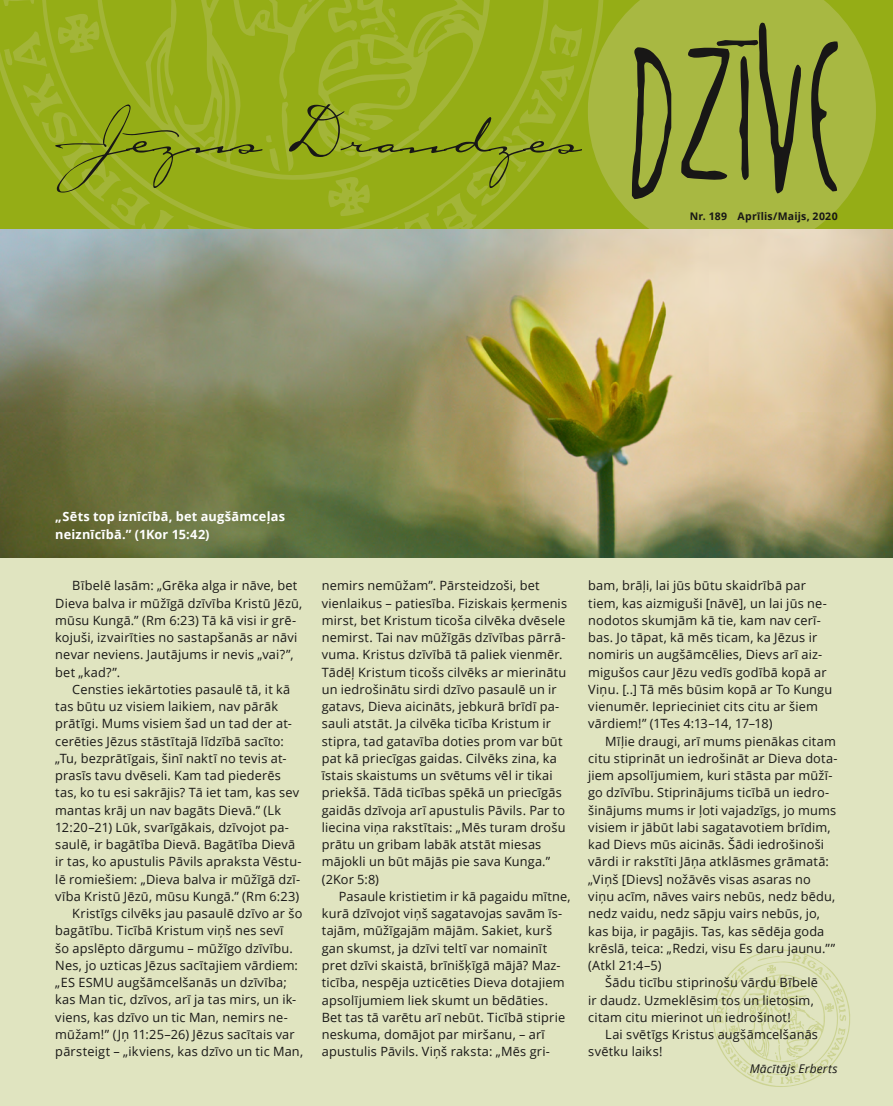
<style>
.page{position:relative;width:893px;height:1106px;background:#fff}
.page>*{position:absolute;margin:0;border:0;box-sizing:border-box;transform-origin:0 0}
.t1{font:12.75px/17.2px "Open Sans";letter-spacing:.015em;color:#181716}
.t2{font:700 12.75px/17.2px "Open Sans";letter-spacing:.02em;color:#fff}
.t3{font:italic 12px "Open Sans";letter-spacing:.015em;color:#181716}
.t4{font:700 10.5px "Open Sans";letter-spacing:.025em;color:#181716}
</style>
<div class="page">
<div style="left:0;top:557px;width:893px;height:549px;background:#e0e4c0"></div>
<svg style="left:0;top:0;width:588px;height:230px;background:#96ad19"></svg>
<svg style="left:36px;top:0;width:518px;height:230px;background:#96ad19"></svg>
<svg style="left:0;top:0;width:35px;height:7px"></svg>
<svg style="left:57px;top:11px;width:36px;height:42px;background:#9cb128"></svg>
<svg style="left:4px;top:30px;width:43px;height:37px;background:#99af21"></svg>
<svg style="left:549px;top:24px;width:33px;height:33px"></svg>
<svg style="left:93px;top:0;width:404px;height:194px;background:#98af1e"></svg>
<svg style="left:266px;top:65px;width:309px;height:165px;background:#98ae1e"></svg>
<svg style="left:258px;top:104px;width:324px;height:88px;background:#92a71d"></svg>
<svg style="left:23px;top:73px;width:235px;height:157px;background:#94ab1e"></svg>
<svg style="left:588px;top:0;width:288px;height:230px;background:#a3b537"></svg>
<svg style="left:632px;top:21px;width:206px;height:178px;background:#879438"></svg>
<svg style="left:713px;top:949px;width:137px;height:138px"></svg>
<img style="left:0;top:230px;width:893px;height:327px">
<p class="t4" style="left:690px;top:209px;width:149px">Nr. 189 Aprīlis/Maijs, 2020</p>
<p class="t2" style="left:55px;top:507px;width:231px">„Sēts top iznīcībā, bet augšāmceļas neiznīcībā.” (1Kor 15:42)</p>
<p class="t1" style="left:55px;top:576px;width:249px;text-indent:17px">Bībelē lasām: „Grēka alga ir nāve, bet Dieva balva ir mūžīgā dzīvība Kristū Jēzū, mūsu Kungā.” (Rm 6:23) Tā kā visi ir grē&shy;kojuši, izvairīties no sastapšanās ar nāvi nevar neviens. Jautājums ir nevis „vai?”, bet „kad?”.</p>
<p class="t1" style="left:72px;top:680px;width:219px">Censties iekārtoties pasaulē tā, it kā</p>
<p class="t1" style="left:55px;top:697px;width:224px">tas būtu uz visiem laikiem, nav pārāk</p>
<p class="t1" style="left:55px;top:714px;width:238px">prātīgi. Mums visiem šad un tad der at-</p>
<p class="t1" style="left:55px;top:732px;width:230px">cerēties Jēzus stāstītajā līdzībā sacīto:</p>
<p class="t1" style="left:55px;top:749px;width:233px">„Tu, bezprātīgais, šinī naktī no tevis at-</p>
<p class="t1" style="left:55px;top:766px;width:227px">prasīs tavu dvēseli. Kam tad piederēs</p>
<p class="t1" style="left:55px;top:783px;width:245px">tas, ko tu esi sakrājis? Tā iet tam, kas sev</p>
<p class="t1" style="left:55px;top:801px;width:227px">mantas krāj un nav bagāts Dievā.” (Lk</p>
<p class="t1" style="left:55px;top:818px;width:235px">12:20–21) Lūk, svarīgākais, dzīvojot pa-</p>
<p class="t1" style="left:55px;top:835px;width:242px">saulē, ir bagātība Dievā. Bagātība Dievā</p>
<p class="t1" style="left:55px;top:852px;width:248px">ir tas, ko apustulis Pāvils apraksta Vēstu-</p>
<p class="t1" style="left:55px;top:870px;width:247px">lē romiešiem: „Dieva balva ir mūžīgā dzī-</p>
<p class="t1" style="left:55px;top:887px;width:245px">vība Kristū Jēzū, mūsu Kungā.” (Rm 6:23)</p>
<p class="t1" style="left:72px;top:904px;width:232px">Kristīgs cilvēks jau pasaulē dzīvo ar šo</p>
<p class="t1" style="left:55px;top:921px;width:230px">bagātību. Ticībā Kristum viņš nes sevī</p>
<p class="t1" style="left:55px;top:939px;width:239px">šo apslēpto dārgumu – mūžīgo dzīvību.</p>
<p class="t1" style="left:55px;top:956px;width:244px">Nes, jo uzticas Jēzus sacītajiem vārdiem:</p>
<p class="t1" style="left:55px;top:973px;width:233px">„ES ESMU augšāmcelšanās un dzīvība;</p>
<p class="t1" style="left:55px;top:990px;width:243px">kas Man tic, dzīvos, arī ja tas mirs, un ik-</p>
<p class="t1" style="left:55px;top:1008px;width:234px">viens, kas dzīvo un tic Man, nemirs ne-</p>
<p class="t1" style="left:55px;top:1025px;width:241px">mūžam!” (Jņ 11:25–26) Jēzus sacītais var</p>
<p class="t1" style="left:55px;top:1042px;width:249px">pārsteigt – „ikviens, kas dzīvo un tic Man,</p>
<p class="t1" style="left:322px;top:576px;width:247px">nemirs nemūžam”. Pārsteidzoši, bet vienlaikus – patiesība. Fiziskais ķermenis mirst, bet Kristum ticoša cilvēka dvēsele nemirst. Tai nav mūžīgās dzīvības pārrā&shy;vuma. Kristus dzīvībā tā paliek vienmēr.<br>Tādēļ Kristum ticošs cilvēks ar mierinātu un iedrošinātu sirdi dzīvo pasaulē un ir gatavs, Dieva aicināts, jebkurā brīdī pa&shy;sauli atstāt. Ja cilvēka ticība Kristum ir stipra, tad gatavība doties prom var būt pat kā priecīgas gaidas. Cilvēks zina, ka īstais skaistums un svētums vēl ir tikai priekšā. Tādā ticības spēkā un priecīgās gaidās dzīvoja arī apustulis Pāvils. Par to liecina viņa rakstītais: „Mēs turam drošu prātu un gribam labāk atstāt miesas mājokli un būt mājās pie sava Kunga.” (2Kor 5:8)</p>
<p class="t1" style="left:322px;top:887px;width:250px;text-indent:17px">Pasaule kristietim ir kā pagaidu mītne, kurā dzīvojot viņš sagatavojas savām īs&shy;tajām, mūžīgajām mājām. Sakiet, kurš gan skumst, ja dzīvi teltī var nomainīt pret dzīvi skaistā, brīnišķīgā mājā? Maz&shy;ticība, nespēja uzticēties Dieva dotajiem apsolījumiem liek skumt un bēdāties.<br>Bet tas tā varētu arī nebūt. Ticībā stiprie neskuma, domājot par miršanu, – arī apustulis Pāvils. Viņš raksta: „Mēs gri-</p>
<p class="t1" style="left:588px;top:577px;width:246px">bam, brāļi, lai jūs būtu skaidrībā par tiem, kas aizmiguši [nāvē], un lai jūs ne&shy;nodotos skumjām kā tie, kam nav cerī&shy;bas. Jo tāpat, kā mēs ticam, ka Jēzus ir nomiris un augšāmcēlies, Dievs arī aiz&shy;migušos caur Jēzu vedīs godībā kopā ar Viņu. [..] Tā mēs būsim kopā ar To Kungu vienumēr. Ieprieciniet cits citu ar šiem vārdiem!” (1Tes 4:13–14, 17–18)</p>
<p class="t1" style="left:605px;top:732px;width:232px">Mīļie draugi, arī mums pienākas citam</p>
<p class="t1" style="left:588px;top:749px;width:251px">citu stiprināt un iedrošināt ar Dieva dota-</p>
<p class="t1" style="left:588px;top:766px;width:246px">jiem apsolījumiem, kuri stāsta par mūžī-</p>
<p class="t1" style="left:588px;top:784px;width:243px">go dzīvību. Stiprinājums ticībā un iedro-</p>
<p class="t1" style="left:588px;top:801px;width:249px">šinājums mums ir ļoti vajadzīgs, jo mums</p>
<p class="t1" style="left:588px;top:818px;width:244px">visiem ir jābūt labi sagatavotiem brīdim,</p>
<p class="t1" style="left:588px;top:835px;width:237px">kad Dievs mūs aicinās. Šādi iedrošinoši</p>
<p class="t1" style="left:588px;top:853px;width:242px">vārdi ir rakstīti Jāņa atklāsmes grāmatā:</p>
<p class="t1" style="left:588px;top:870px;width:224px">„Viņš [Dievs] nožāvēs visas asaras no</p>
<p class="t1" style="left:588px;top:887px;width:249px">viņu acīm, nāves vairs nebūs, nedz bēdu,</p>
<p class="t1" style="left:588px;top:904px;width:233px">nedz vaidu, nedz sāpju vairs nebūs, jo,</p>
<p class="t1" style="left:588px;top:922px;width:238px">kas bija, ir pagājis. Tas, kas sēdēja goda</p>
<p class="t1" style="left:588px;top:939px;width:248px">krēslā, teica: „Redzi, visu Es daru jaunu.””</p>
<p class="t1" style="left:588px;top:956px;width:75px">(Atkl 21:4–5)</p>
<p class="t1" style="left:605px;top:973px;width:214px">Šādu ticību stiprinošu vārdu Bībelē</p>
<p class="t1" style="left:588px;top:991px;width:227px">ir daudz. Uzmeklēsim tos un lietosim,</p>
<p class="t1" style="left:588px;top:1008px;width:204px">citam citu mierinot un iedrošinot!</p>
<p class="t1" style="left:605px;top:1025px;width:214px">Lai svētīgs Kristus augšāmcelšanās</p>
<p class="t1" style="left:588px;top:1042px;width:76px">svētku laiks!</p>
<p class="t3" style="left:750px;top:1060px;width:89px">Mācītājs Erberts</p>
</div>
